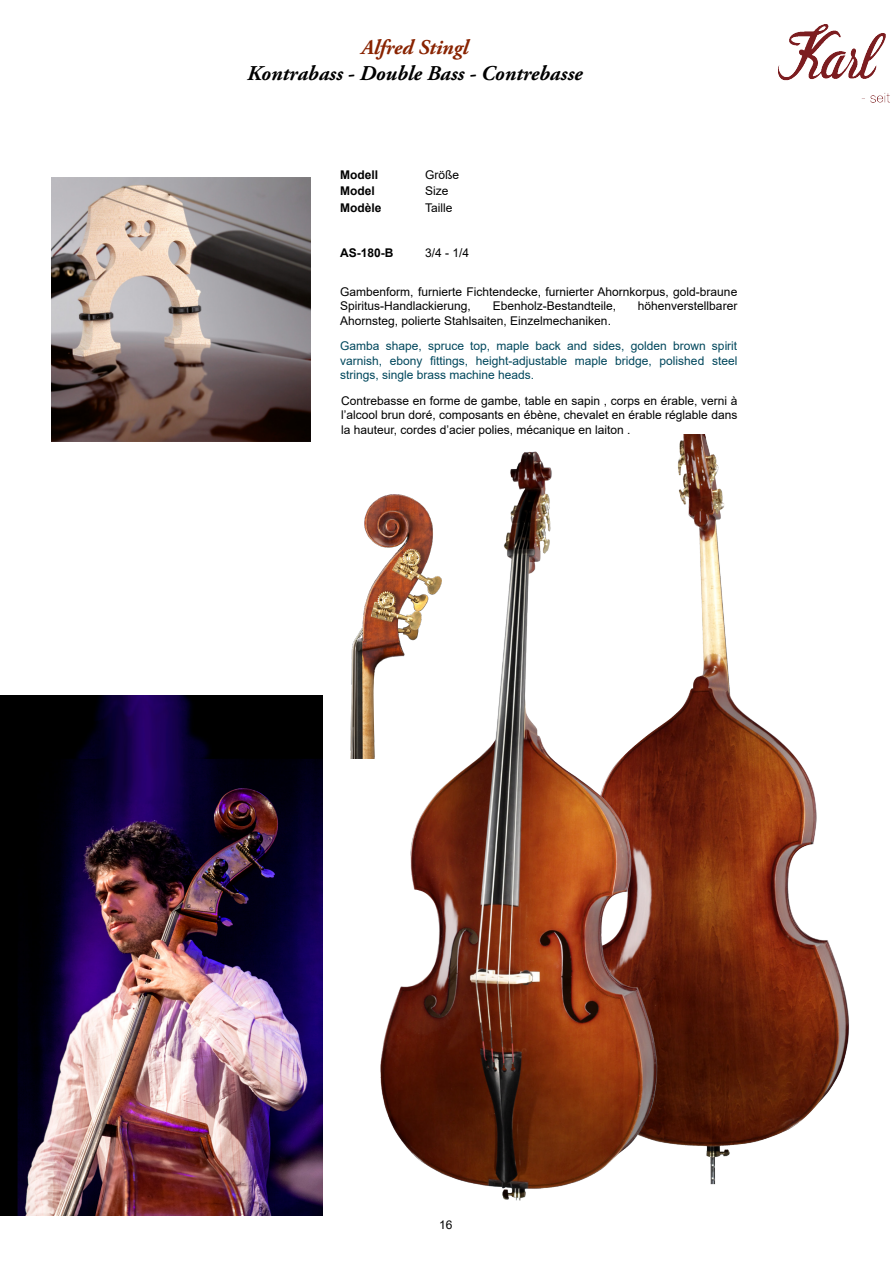
<style>
.page{position:relative;width:893px;height:1263px;background:#fff}
.page>*{position:absolute;margin:0;border:0;box-sizing:border-box;transform-origin:0 0}
.Überschfrift{font:italic 700 21px "Adobe Garamond Pro";color:#000}
.Überschfrift-2{font:italic 700 21px "Adobe Garamond Pro";color:#892301}
.Basic_Description_8pt{font:12px/14.4px "Arial";color:#000}
.Description_EN_blue{font:12px/14.4px "Arial";color:#00475c;text-align:justify}
.Basic_Description_8pt-2{font:700 12px "Arial";color:#000}
</style>
<div class="page">
<img style="left:779px;top:24px;width:111px;height:79px">
<img style="left:381px;top:435px;width:468px;height:765px">
<img style="left:351px;top:494px;width:91px;height:264px">
<img style="left:51px;top:178px;width:259px;height:263px">
<img style="left:0;top:695px;width:322px;height:520px">
<p class="Überschfrift-2" style="left:361px;top:36px;width:108px">Alfred Stingl</p>
<p class="Überschfrift" style="left:247px;top:61px;width:337px">Kontrabass - Double Bass - Contrebasse</p>
<p class="Basic_Description_8pt-2" style="left:340px;top:166px;width:40px">Modell</p>
<p class="Basic_Description_8pt" style="left:425px;top:167px;width:36px">Größe</p>
<p class="Basic_Description_8pt-2" style="left:340px;top:183px;width:36px">Model</p>
<p class="Basic_Description_8pt" style="left:425px;top:184px;width:25px">Size</p>
<p class="Basic_Description_8pt-2" style="left:340px;top:199px;width:43px">Modèle</p>
<p class="Basic_Description_8pt" style="left:425px;top:200px;width:29px">Taille</p>
<p class="Basic_Description_8pt-2" style="left:340px;top:244px;width:55px">AS-180-B</p>
<p class="Basic_Description_8pt" style="left:425px;top:246px;width:46px">3/4 - 1/4</p>
<p class="Basic_Description_8pt" style="left:340px;top:284px;width:399px">Gambenform, furnierte Fichtendecke, furnierter Ahornkorpus, gold-braune<br>Spiritus-Handlackierung,</p>
<p class="Basic_Description_8pt" style="left:493px;top:299px;width:125px">Ebenholz-Bestandteile,</p>
<p class="Basic_Description_8pt" style="left:638px;top:299px;width:101px">höhenverstellbarer</p>
<p class="Basic_Description_8pt" style="left:340px;top:313px;width:272px">Ahornsteg, polierte Stahlsaiten, Einzelmechaniken.</p>
<p class="Description_EN_blue" style="left:340px;top:339px;width:399px">Gamba shape, spruce top, maple back and sides, golden brown spirit varnish, ebony fittings, height-adjustable maple bridge, polished steel strings, single brass machine heads.</p>
<p class="Basic_Description_8pt" style="left:341px;top:393px;width:398px;text-align:justify">Contrebasse en forme de gambe, table en sapin , corps en érable, verni à l’alcool brun doré, composants en ébène, chevalet en érable réglable dans la hauteur, cordes d’acier polies, mécanique en laiton .</p>
<p class="Basic_Description_8pt" style="left:439px;top:1218px;width:15px">16</p>
</div>
